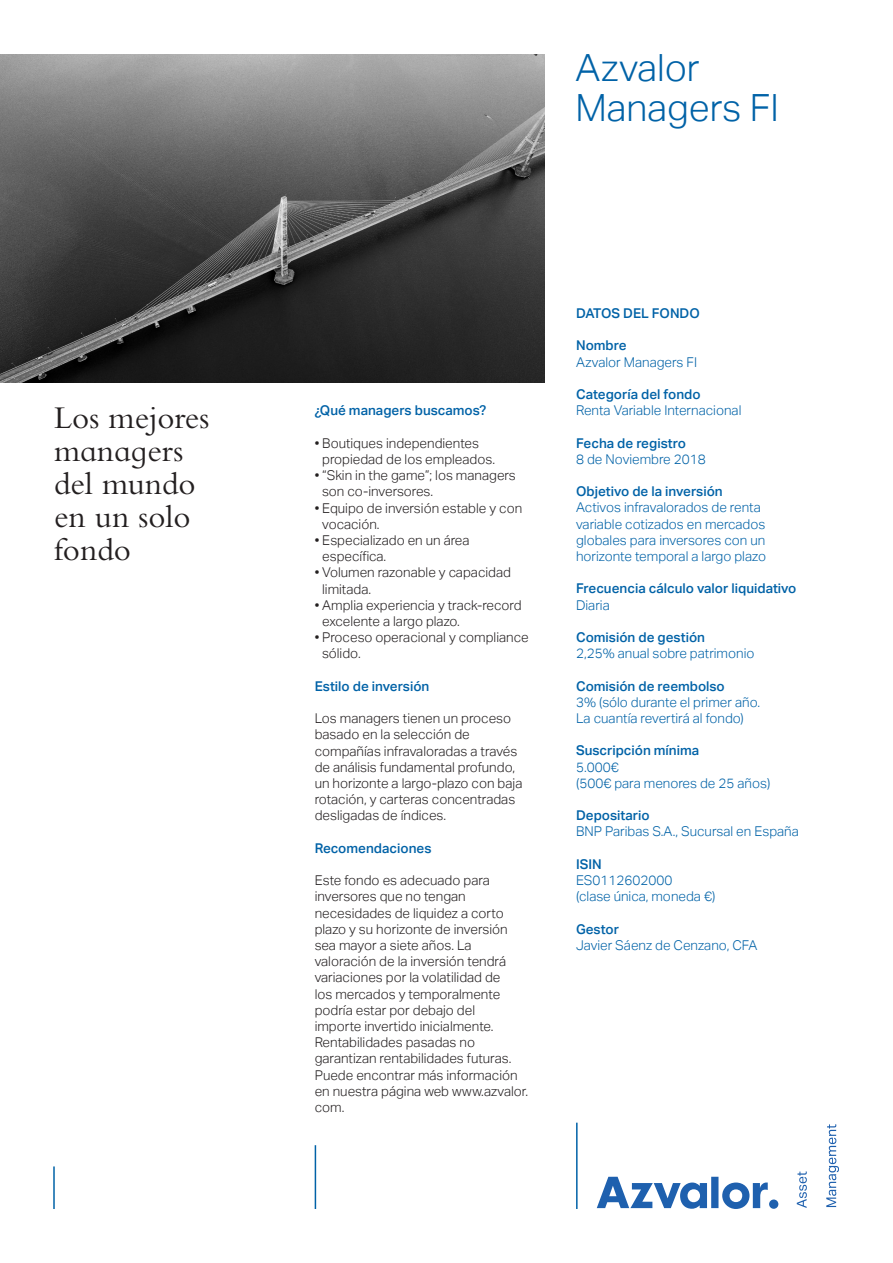
<style>
.page{position:relative;width:893px;height:1263px;background:#fff}
.page>*{position:absolute;margin:0;border:0;box-sizing:border-box;transform-origin:0 0}
.t1{font:300 37.5px "Aktiv Grotesk";color:#0062a7}
.t2{font:33px/33px "Bembo Infant MT Std";color:#231f20}
.t3{font:300 13.5px/16.2px "Aktiv Grotesk";color:#231f20}
.t4{font:300 13.5px/16.2px "Aktiv Grotesk";color:#0062a7}
.t5{font:500 13.5px "Aktiv Grotesk";color:#0062a7}
</style>
<div class="page">
<img style="left:0;top:54px;width:544px;height:329px">
<svg style="left:597px;top:1124px;width:242px;height:85px"></svg>
<hr style="left:53px;top:1166px;width:2px;height:43px;background:#0062a7">
<hr style="left:315px;top:1145px;width:1px;height:64px;background:#0062a7">
<hr style="left:576px;top:1123px;width:2px;height:86px;background:#0062a7">
<p class="t2" style="left:54px;top:400px;width:157px">Los mejores managers</p>
<p class="t2" style="left:54px;top:466px;width:143px">del mundo</p>
<p class="t2" style="left:54px;top:499px;width:138px">en un solo fondo</p>
<p class="t1" style="left:575px;top:46px;width:126px">Azvalor</p>
<p class="t1" style="left:575px;top:86px;width:205px">Managers FI</p>
<p class="t5" style="left:315px;top:403px;width:173px">¿Qué managers buscamos?</p>
<p class="t3" style="left:322px;top:435px;width:174px;text-indent:-8px">• Boutiques independientes propiedad de los empleados.</p>
<p class="t3" style="left:322px;top:467px;width:195px;text-indent:-8px">• “Skin in the game”; los managers son co-inversores.</p>
<p class="t3" style="left:322px;top:500px;width:202px;text-indent:-8px">• Equipo de inversión estable y con vocación.</p>
<p class="t3" style="left:322px;top:532px;width:149px">Especializado en un área específica.</p>
<p class="t3" style="left:322px;top:565px;width:190px;text-indent:-8px">• Volumen razonable y capacidad limitada.</p>
<p class="t3" style="left:322px;top:597px;width:201px;text-indent:-8px">• Amplia experiencia y track-record excelente a largo plazo.</p>
<p class="t3" style="left:322px;top:629px;width:208px;text-indent:-8px">• Proceso operacional y compliance sólido.</p>
<p class="t5" style="left:315px;top:678px;width:116px">Estilo de inversión</p>
<p class="t3" style="left:315px;top:710px;width:209px">Los managers tienen un proceso basado en la selección de compañías infravaloradas a través de análisis fundamental profundo, un horizonte a largo-plazo con baja rotación, y carteras concentradas desligadas de índices.</p>
<p class="t5" style="left:315px;top:840px;width:118px">Recomendaciones</p>
<p class="t3" style="left:315px;top:872px;width:215px">Este fondo es adecuado para inversores que no tengan necesidades de liquidez a corto plazo y su horizonte de inversión sea mayor a siete años. La valoración de la inversión tendrá variaciones por la volatilidad de<br>los mercados y temporalmente podría estar por debajo del<br>importe invertido inicialmente.<br>Rentabilidades pasadas no garantizan rentabilidades futuras.<br>Puede encontrar más información en nuestra página web www.azvalor. com.</p>
<p class="t5" style="left:576px;top:305px;width:125px">DATOS DEL FONDO</p>
<p class="t5" style="left:576px;top:338px;width:52px">Nombre</p>
<p class="t4" style="left:576px;top:354px;width:122px">Azvalor Managers FI</p>
<p class="t5" style="left:576px;top:386px;width:126px">Categoría del fondo</p>
<p class="t4" style="left:576px;top:402px;width:167px">Renta Variable Internacional</p>
<p class="t5" style="left:576px;top:435px;width:111px">Fecha de registro</p>
<p class="t4" style="left:576px;top:451px;width:131px">8 de Noviembre 2018</p>
<p class="t5" style="left:576px;top:484px;width:148px">Objetivo de la inversión</p>
<p class="t4" style="left:576px;top:500px;width:191px">Activos infravalorados de renta variable cotizados en mercados globales para inversores con un horizonte temporal a largo plazo</p>
<p class="t5" style="left:576px;top:581px;width:222px">Frecuencia cálculo valor liquidativo</p>
<p class="t4" style="left:576px;top:597px;width:35px">Diaria</p>
<p class="t5" style="left:576px;top:629px;width:130px">Comisión de gestión</p>
<p class="t4" style="left:576px;top:645px;width:180px">2,25% anual sobre patrimonio</p>
<p class="t5" style="left:576px;top:678px;width:150px">Comisión de reembolso</p>
<p class="t4" style="left:576px;top:694px;width:185px">3% (sólo durante el primer año.<br>La cuantía revertirá al fondo)</p>
<p class="t5" style="left:576px;top:743px;width:125px">Suscripción mínima</p>
<p class="t4" style="left:576px;top:759px;width:44px">5.000€</p>
<p class="t4" style="left:576px;top:775px;width:196px">(500€ para menores de 25 años)</p>
<p class="t5" style="left:576px;top:808px;width:75px">Depositario</p>
<p class="t4" style="left:576px;top:824px;width:224px">BNP Paribas S.A., Sucursal en España</p>
<p class="t5" style="left:576px;top:856px;width:27px">ISIN</p>
<p class="t4" style="left:576px;top:872px;width:98px">ES0112602000</p>
<p class="t4" style="left:576px;top:888px;width:141px">(clase única, moneda €)</p>
<p class="t5" style="left:576px;top:921px;width:45px">Gestor</p>
<p class="t4" style="left:576px;top:937px;width:183px">Javier Sáenz de Cenzano, CFA</p>
</div>
